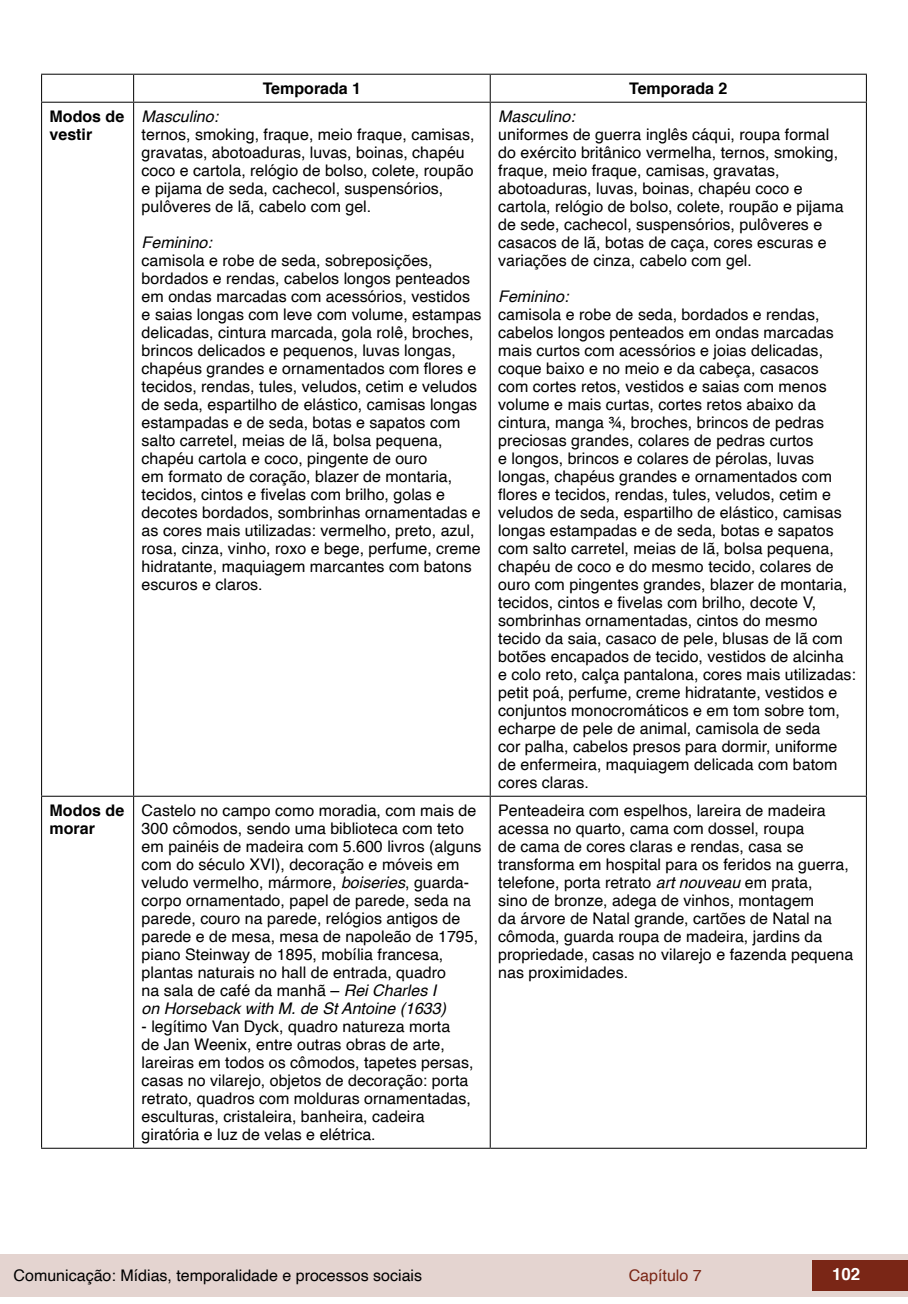
<style>
.page{position:relative;width:908px;height:1304px;background:#fff}
.page>*{position:absolute;margin:0;border:0;box-sizing:border-box;transform-origin:0 0}
.t1{font:700 16.8px "Helvetica";color:#fff}
.t2{font:16px/18px "Helvetica";color:#000}
.t3{font:700 16px/18px "Helvetica";color:#000}
.t4{font:italic 16px "Helvetica";color:#000}
.t5{font:16px "Helvetica";color:#7a2616}
.s1{font-style:italic}
</style>
<div class="page">
<div style="left:0;top:1254px;width:906px;height:43px;background:#e4d4d0"></div>
<div style="left:812px;top:1261px;width:95px;height:30px;background:#7a2616"></div>
<hr style="left:41px;top:74px;width:93px;height:1px;background:#000">
<svg style="left:41px;top:75px;width:1px;height:27px"></svg>
<hr style="left:134px;top:74px;width:356px;height:1px;background:#000">
<svg style="left:133px;top:75px;width:1px;height:27px"></svg>
<hr style="left:490px;top:74px;width:376px;height:1px;background:#000">
<svg style="left:489px;top:75px;width:1px;height:27px"></svg>
<svg style="left:865px;top:75px;width:1px;height:27px"></svg>
<hr style="left:41px;top:102px;width:93px;height:1px;background:#000">
<hr style="left:41px;top:103px;width:1px;height:693px;background:#000">
<hr style="left:134px;top:102px;width:356px;height:1px;background:#000">
<hr style="left:133px;top:103px;width:1px;height:693px;background:#000">
<hr style="left:490px;top:102px;width:376px;height:1px;background:#000">
<hr style="left:489px;top:103px;width:1px;height:693px;background:#000">
<hr style="left:865px;top:103px;width:1px;height:693px;background:#000">
<hr style="left:41px;top:796px;width:93px;height:1px;background:#000">
<hr style="left:41px;top:797px;width:1px;height:351px;background:#000">
<hr style="left:134px;top:796px;width:356px;height:1px;background:#000">
<hr style="left:133px;top:797px;width:1px;height:351px;background:#000">
<hr style="left:490px;top:796px;width:376px;height:1px;background:#000">
<hr style="left:489px;top:797px;width:1px;height:351px;background:#000">
<hr style="left:865px;top:797px;width:1px;height:351px;background:#000">
<hr style="left:41px;top:1148px;width:93px;height:1px;background:#000">
<hr style="left:134px;top:1148px;width:356px;height:1px;background:#000">
<hr style="left:490px;top:1148px;width:376px;height:1px;background:#000">
<p class="t3" style="left:262px;top:80px;width:100px">Temporada 1</p>
<p class="t3" style="left:628px;top:80px;width:100px">Temporada 2</p>
<p class="t3" style="left:50px;top:108px;width:76px">Modos de vestir</p>
<p class="t4" style="left:142px;top:104px;width:78px">Masculino:</p>
<p class="t2" style="left:142px;top:126px;width:334px">ternos, smoking, fraque, meio fraque, camisas, gravatas, abotoaduras, luvas, boinas, chapéu coco e cartola, relógio de bolso, colete, roupão e pijama de seda, cachecol, suspensórios, pulôveres de lã, cabelo com gel.</p>
<p class="t4" style="left:142px;top:230px;width:72px">Feminino:</p>
<p class="t2" style="left:142px;top:252px;width:341px">camisola e robe de seda, sobreposições, bordados e rendas, cabelos longos penteados em ondas marcadas com acessórios, vestidos e saias longas com leve com volume, estampas delicadas, cintura marcada, gola rolê, broches, brincos delicados e pequenos, luvas longas, chapéus grandes e ornamentados com flores e tecidos, rendas, tules, veludos, cetim e veludos de seda, espartilho de elástico, camisas longas estampadas e de seda, botas e sapatos com salto carretel, meias de lã, bolsa pequena, chapéu cartola e coco, pingente de ouro<br>em formato de coração, blazer de montaria, tecidos, cintos e fivelas com brilho, golas e decotes bordados, sombrinhas ornamentadas e as cores mais utilizadas: vermelho, preto, azul, rosa, cinza, vinho, roxo e bege, perfume, creme hidratante, maquiagem marcantes com batons escuros e claros.</p>
<p class="t3" style="left:50px;top:802px;width:76px">Modos de morar</p>
<p class="t2" style="left:142px;top:802px;width:341px">Castelo no campo como moradia, com mais de 300 cômodos, sendo uma biblioteca com teto em painéis de madeira com 5.600 livros (alguns com do século XVI), decoração e móveis em veludo vermelho, mármore, <span class="s1">boiseries</span>, guarda&shy;corpo ornamentado, papel de parede, seda na parede, couro na parede, relógios antigos de parede e de mesa, mesa de napoleão de 1795, piano Steinway de 1895, mobília francesa, plantas naturais no hall de entrada, quadro<br>na sala de café da manhã – <span class="s1">Rei Charles I<br>on Horseback with M. de St Antoine (1633)</span></p>
<p class="t2" style="left:142px;top:1018px;width:333px">- legítimo Van Dyck, quadro natureza morta<br>de Jan Weenix, entre outras obras de arte, lareiras em todos os cômodos, tapetes persas, casas no vilarejo, objetos de decoração: porta retrato, quadros com molduras ornamentadas, esculturas, cristaleira, banheira, cadeira giratória e luz de velas e elétrica.</p>
<p class="t4" style="left:498px;top:104px;width:78px">Masculino:</p>
<p class="t2" style="left:498px;top:126px;width:347px">uniformes de guerra inglês cáqui, roupa formal do exército britânico vermelha, ternos, smoking, fraque, meio fraque, camisas, gravatas, abotoaduras, luvas, boinas, chapéu coco e cartola, relógio de bolso, colete, roupão e pijama de sede, cachecol, suspensórios, pulôveres e casacos de lã, botas de caça, cores escuras e variações de cinza, cabelo com gel.</p>
<p class="t4" style="left:498px;top:284px;width:72px">Feminino:</p>
<p class="t2" style="left:498px;top:306px;width:359px">camisola e robe de seda, bordados e rendas, cabelos longos penteados em ondas marcadas mais curtos com acessórios e joias delicadas, coque baixo e no meio e da cabeça, casacos<br>com cortes retos, vestidos e saias com menos volume e mais curtas, cortes retos abaixo da cintura, manga ¾, broches, brincos de pedras preciosas grandes, colares de pedras curtos<br>e longos, brincos e colares de pérolas, luvas longas, chapéus grandes e ornamentados com flores e tecidos, rendas, tules, veludos, cetim e veludos de seda, espartilho de elástico, camisas longas estampadas e de seda, botas e sapatos com salto carretel, meias de lã, bolsa pequena, chapéu de coco e do mesmo tecido, colares de ouro com pingentes grandes, blazer de montaria, tecidos, cintos e fivelas com brilho, decote V, sombrinhas ornamentadas, cintos do mesmo tecido da saia, casaco de pele, blusas de lã com botões encapados de tecido, vestidos de alcinha e colo reto, calça pantalona, cores mais utilizadas: petit poá, perfume, creme hidratante, vestidos e conjuntos monocromáticos e em tom sobre tom, echarpe de pele de animal, camisola de seda<br>cor palha, cabelos presos para dormir, uniforme de enfermeira, maquiagem delicada com batom cores claras.</p>
<p class="t2" style="left:498px;top:802px;width:356px">Penteadeira com espelhos, lareira de madeira acessa no quarto, cama com dossel, roupa<br>de cama de cores claras e rendas, casa se transforma em hospital para os feridos na guerra, telefone, porta retrato <span class="s1">art nouveau</span> em prata,<br>sino de bronze, adega de vinhos, montagem<br>da árvore de Natal grande, cartões de Natal na cômoda, guarda roupa de madeira, jardins da propriedade, casas no vilarejo e fazenda pequena nas proximidades.</p>
<p class="t2" style="left:14px;top:1267px;width:410px">Comunicação: Mídias, temporalidade e processos sociais</p>
<p class="t5" style="left:628px;top:1263px;width:74px">Capítulo 7</p>
<p class="t1" style="left:831px;top:1261px;width:30px">102</p>
</div>
